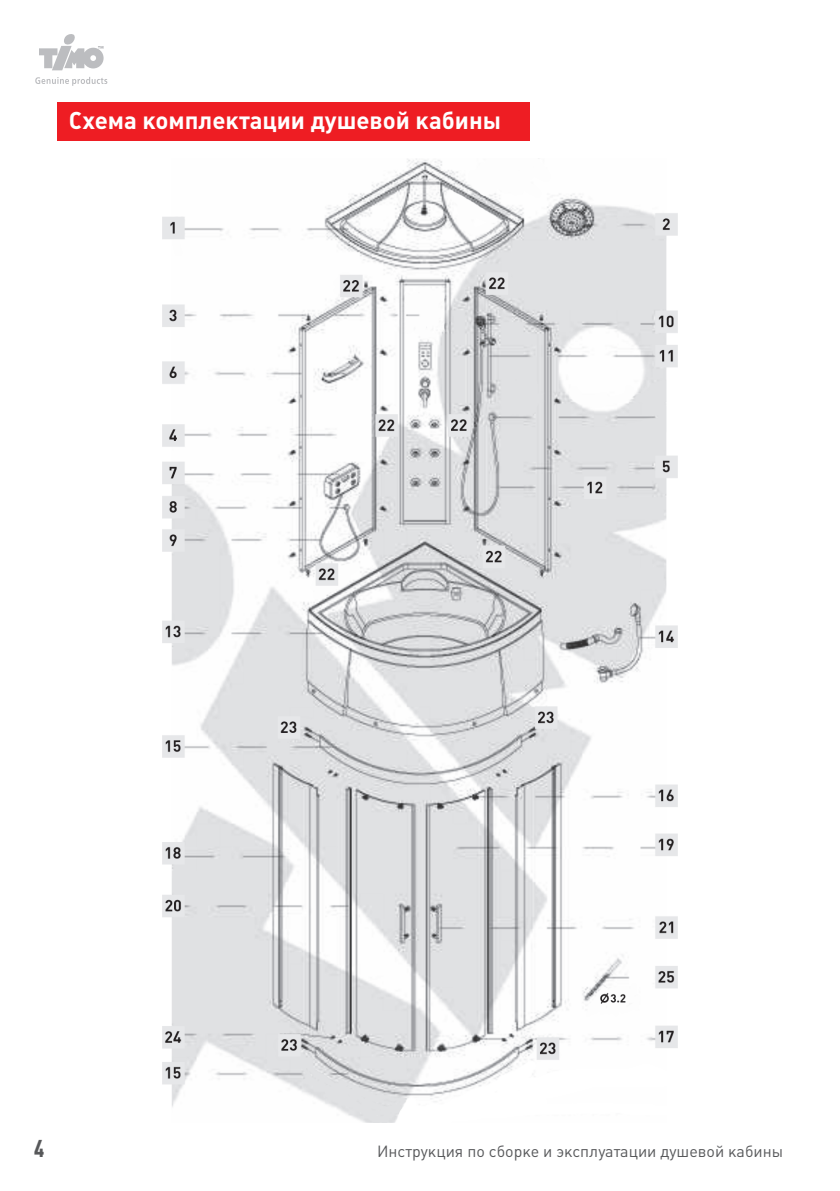
<style>
.page{position:relative;width:840px;height:1191px;background:#fff}
.page>*{position:absolute;margin:0;border:0;box-sizing:border-box;transform-origin:0 0}
.t1{font:700 24px "Plumb";color:#fff}
.t2{font:700 24px "Plumb Condensed";color:#57585a}
.t3{font:16px "Plumb";color:#57585a}
</style>
<div class="page">
<svg style="left:39px;top:34px;width:64px;height:36px"></svg>
<svg style="left:35px;top:77px;width:72px;height:8px"></svg>
<div style="left:57px;top:102px;width:472px;height:39px;background:#ee1d23"></div>
<img style="left:162px;top:159px;width:515px;height:964px">
<p class="t1" style="left:69px;top:107px;width:433px">Схема комплектации душевой кабины</p>
<h1 class="t2" style="left:34px;top:1135px;width:11px">4</h1>
<p class="t3" style="left:377px;top:1142px;width:407px">Инструкция по сборке и эксплуатации душевой кабины</p>
</div>
